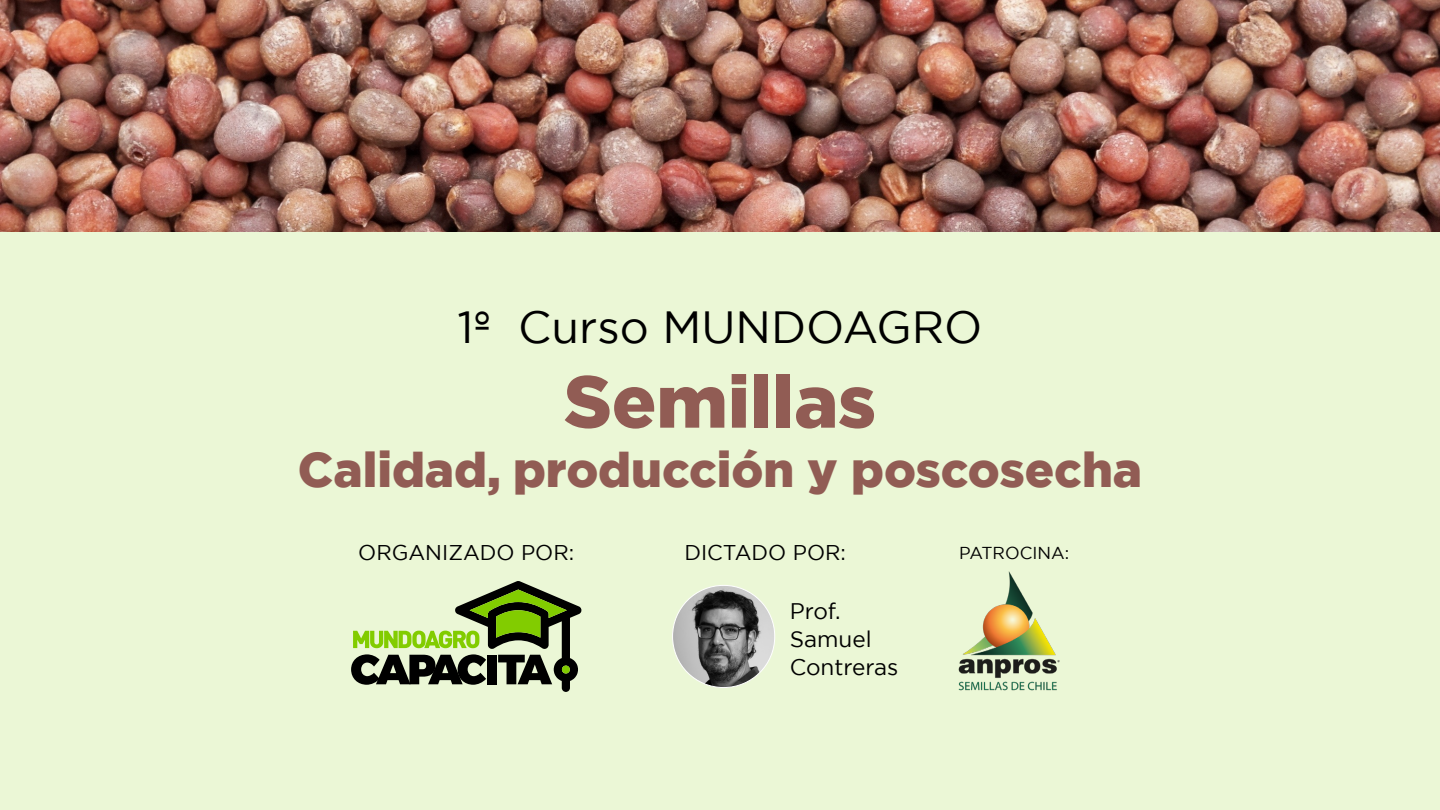
<style>
.page{position:relative;width:1440px;height:810px;background:#ebf7d6}
.page>*{position:absolute;margin:0;border:0;box-sizing:border-box;transform-origin:0 0}
.t1{font:900 73.5px "Gotham";color:#915c54}
.t2{font:900 48.75px "Gotham";color:#915c54}
.t3{font:45px "Gotham";color:#000}
.t4{font:22.5px/27.8px "Gotham";color:#000}
.t5{font:21.3px "Gotham";color:#000}
.t6{font:17.25px "Gotham";color:#000}
</style>
<div class="page">
<img style="left:673px;top:585px;width:102px;height:103px;border-radius:51px">
<svg style="left:351px;top:581px;width:231px;height:111px"></svg>
<img style="left:1px;top:0;width:1439px;height:232px">
<img style="left:958px;top:571px;width:102px;height:120px">
<p class="t3" style="left:458px;top:303px;width:526px">1º Curso MUNDOAGRO</p>
<h1 class="t1" style="left:564px;top:351px;width:314px">Semillas</h1>
<p class="t2" style="left:298px;top:436px;width:846px">Calidad, producción y poscosecha</p>
<p class="t5" style="left:358px;top:541px;width:217px">ORGANIZADO POR:</p>
<p class="t5" style="left:684px;top:541px;width:163px">DICTADO POR:</p>
<p class="t4" style="left:790px;top:597px;width:110px">Prof.<br>Samuel<br>Contreras</p>
<p class="t6" style="left:959px;top:543px;width:112px">PATROCINA:</p>
</div>
